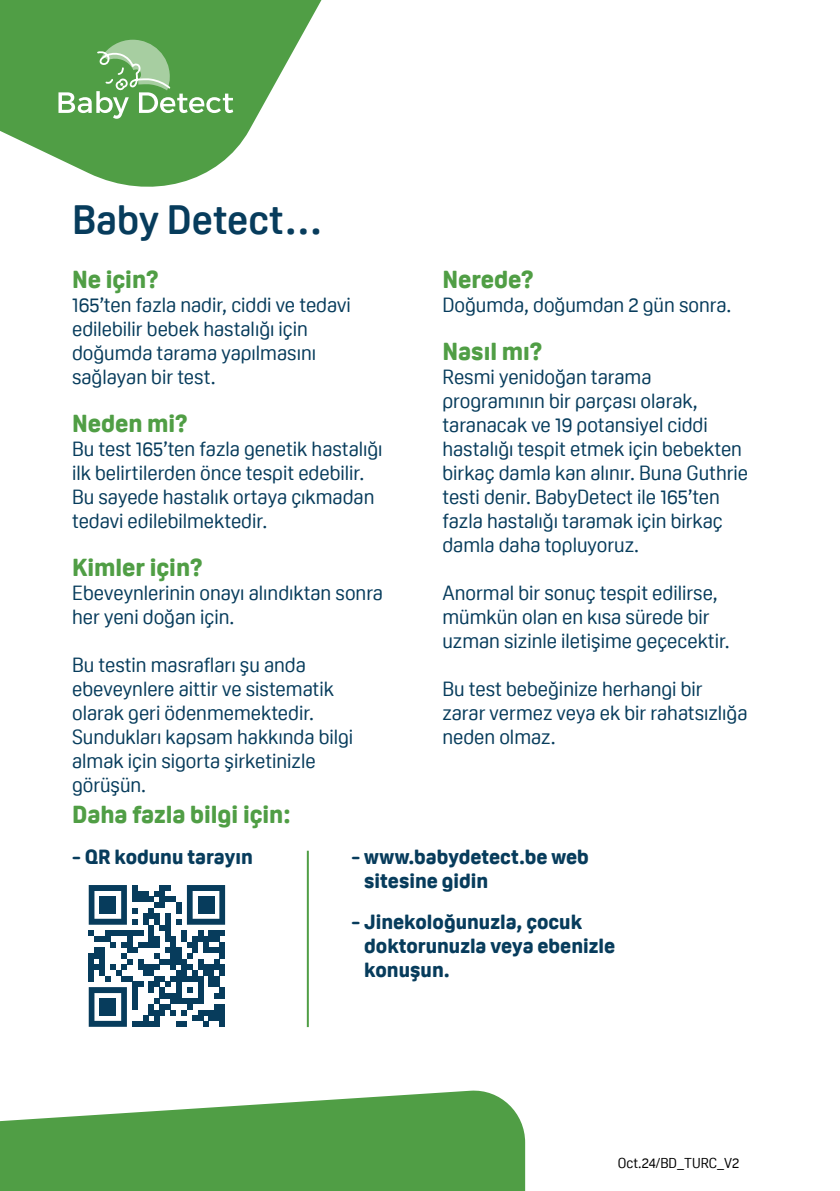
<style>
.page{position:relative;width:840px;height:1191px;background:#fff}
.page>*{position:absolute;margin:0;border:0;box-sizing:border-box;transform-origin:0 0}
.t1{font:700 40px "Oscine";color:#073c5c}
.t2{font:800 24px "Oscine";color:#509e45}
.t3{font:20px/24px "Oscine";color:#073c5c}
.t4{font:800 20px/24px "Oscine";color:#073c5c}
.t5{font:14px "Oscine";color:#000}
.s1{font-family:"Blogger Sans";font-weight:700}
</style>
<div class="page">
<svg style="left:0;top:0;width:322px;height:187px;fill:#509e45"></svg>
<svg style="left:58px;top:40px;width:175px;height:79px;background:#70af67"></svg>
<hr style="left:306px;top:850px;width:2px;height:177px;background:#509e45">
<svg style="left:0;top:1090px;width:525px;height:101px;background:#6aac61"></svg>
<svg style="left:89px;top:885px;width:136px;height:141px"></svg>
<div style="left:100px;top:896px;width:16px;height:17px;background:#073c5c"></div>
<div style="left:198px;top:896px;width:16px;height:17px;background:#073c5c"></div>
<div style="left:100px;top:998px;width:16px;height:17px;background:#073c5c"></div>
<h1 class="t1" style="left:72px;top:198px;width:253px">Baby Detect…</h1>
<p class="t2" style="left:72px;top:266px;width:88px">Ne için?</p>
<p class="t3" style="left:72px;top:293px;width:280px">165’ten fazla nadir, ciddi ve tedavi edilebilir bebek hastalığı için doğumda tarama yapılmasını sağlayan bir test.</p>
<p class="t2" style="left:72px;top:410px;width:118px">Neden mi?</p>
<p class="t3" style="left:72px;top:437px;width:312px">Bu test 165’ten fazla genetik hastalığı ilk belirtilerden önce tespit edebilir.<br>Bu sayede hastalık ortaya çıkmadan tedavi edilebilmektedir.</p>
<p class="t2" style="left:72px;top:554px;width:132px">Kimler için?</p>
<p class="t3" style="left:72px;top:581px;width:312px">Ebeveynlerinin onayı alındıktan sonra her yeni doğan için.</p>
<p class="t3" style="left:72px;top:653px;width:282px">Bu testin masrafları şu anda ebeveynlere aittir ve sistematik olarak geri ödenmemektedir.<br>Sundukları kapsam hakkında bilgi almak için sigorta şirketinizle görüşün.</p>
<p class="t2" style="left:442px;top:266px;width:93px">Nerede?</p>
<p class="t3" style="left:442px;top:293px;width:290px">Doğumda, doğumdan 2 gün sonra.</p>
<p class="t2" style="left:442px;top:338px;width:102px">Nasıl mı?</p>
<p class="t3" style="left:442px;top:365px;width:307px">Resmi yenidoğan tarama programının bir parçası olarak, taranacak ve 19 potansiyel ciddi hastalığı tespit etmek için bebekten birkaç damla kan alınır. Buna Guthrie testi denir. BabyDetect ile 165’ten fazla hastalığı taramak için birkaç damla daha topluyoruz.</p>
<p class="t3" style="left:442px;top:581px;width:289px">Anormal bir sonuç tespit edilirse, mümkün olan en kısa sürede bir uzman sizinle iletişime geçecektir.</p>
<p class="t3" style="left:442px;top:677px;width:306px">Bu test bebeğinize herhangi bir zarar vermez veya ek bir rahatsızlığa neden olmaz.</p>
<p class="t2" style="left:72px;top:800px;width:220px">Daha fazla bilgi için:</p>
<p class="t4" style="left:72px;top:845px;width:182px"><span class="s1">-</span> QR kodunu tarayın</p>
<p class="t4" style="left:364px;top:845px;width:226px;text-indent:-13px"><span class="s1">-</span> www.babydetect.be web sitesine gidin</p>
<p class="t4" style="left:364px;top:910px;width:252px;text-indent:-13px"><span class="s1">-</span> Jinekoloğunuzla, çocuk doktorunuzla veya ebenizle konuşun.</p>
<p class="t5" style="left:617px;top:1155px;width:123px">Oct.24/BD_TURC_V2</p>
</div>
